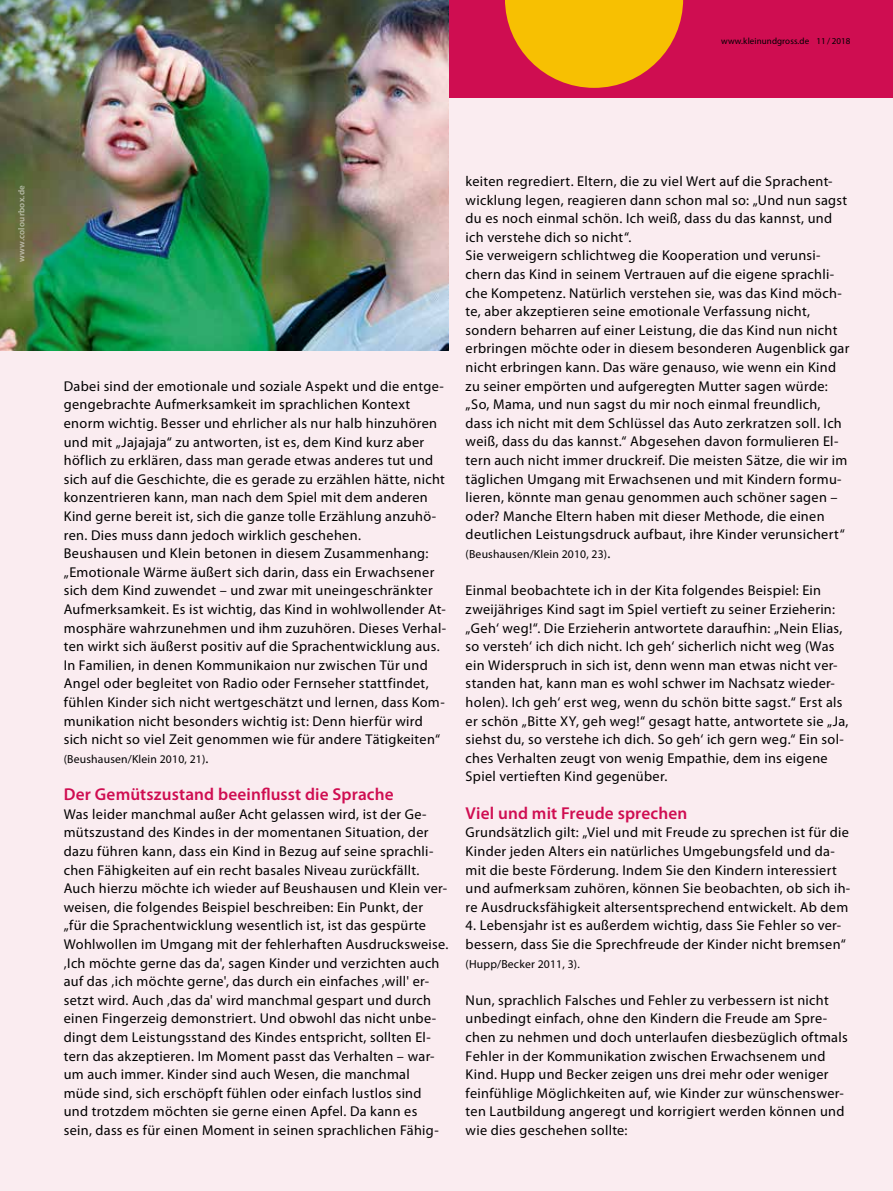
<style>
.page{position:relative;width:893px;height:1191px;background:#faecf0}
.page>*{position:absolute;margin:0;border:0;box-sizing:border-box;transform-origin:0 0}
.t1{font:600 17.25px "Myriad Pro";letter-spacing:.005em;color:#cf0d51}
.t2{font:14.25px/18.6px "Myriad Pro";letter-spacing:.025em;color:#000}
.t3{font:11.7px "Myriad Pro";letter-spacing:.015em;color:#000}
.t4{font:9px "Myriad Pro";letter-spacing:.01em;color:#000}
.t5{font:600 9px "Myriad Pro";letter-spacing:.02em;color:#fff}
.s1{font-size:14.25px}
</style>
<div class="page">
<div style="left:0;top:0;width:893px;height:98px;background:#cf0d51"></div>
<img style="left:0;top:0;width:449px;height:351px">
<svg style="left:505px;top:0;width:178px;height:88px"></svg>
<p class="t4" style="left:721px;top:36px;width:131px">www.kleinundgross.de 11 / 2018</p>
<p class="t5" style="left:17px;top:262px;width:78px;rotate:-90deg">www.colourbox.de</p>
<p class="t2" style="left:64px;top:377px;width:384px">Dabei sind der emotionale und soziale Aspekt und die entge&shy;gengebrachte Aufmerksamkeit im sprachlichen Kontext enorm wichtig. Besser und ehrlicher als nur halb hinzuhören und mit „Jajajaja“ zu antworten, ist es, dem Kind kurz aber höflich zu erklären, dass man gerade etwas anderes tut und sich auf die Geschichte, die es gerade zu erzählen hätte, nicht konzentrieren kann, man nach dem Spiel mit dem anderen Kind gerne bereit ist, sich die ganze tolle Erzählung anzuhö&shy;ren. Dies muss dann jedoch wirklich geschehen.<br>Beushausen und Klein betonen in diesem Zusammenhang: „Emotionale Wärme äußert sich darin, dass ein Erwachsener sich dem Kind zuwendet – und zwar mit uneingeschränkter Aufmerksamkeit. Es ist wichtig, das Kind in wohlwollender At&shy;mosphäre wahrzunehmen und ihm zuzuhören. Dieses Verhal&shy;ten wirkt sich äußerst positiv auf die Sprachentwicklung aus.<br>In Familien, in denen Kommunikaion nur zwischen Tür und Angel oder begleitet von Radio oder Fernseher stattfindet, fühlen Kinder sich nicht wertgeschätzt und lernen, dass Kom&shy;munikation nicht besonders wichtig ist: Denn hierfür wird sich nicht so viel Zeit genommen wie für andere Tätigkeiten“</p>
<p class="t3" style="left:64px;top:752px;width:146px">(Beushausen/Klein 2010, 21)<span class="s1">.</span></p>
<p class="t1" style="left:64px;top:784px;width:331px">Der Gemütszustand beeinflusst die Sprache</p>
<p class="t2" style="left:64px;top:805px;width:386px">Was leider manchmal außer Acht gelassen wird, ist der Ge&shy;mütszustand des Kindes in der momentanen Situation, der dazu führen kann, dass ein Kind in Bezug auf seine sprachli&shy;chen Fähigkeiten auf ein recht basales Niveau zurückfällt.<br>Auch hierzu möchte ich wieder auf Beushausen und Klein ver&shy;weisen, die folgendes Beispiel beschreiben: Ein Punkt, der „für die Sprachentwicklung wesentlich ist, ist das gespürte Wohlwollen im Umgang mit der fehlerhaften Ausdrucksweise. ‚Ich möchte gerne das da', sagen Kinder und verzichten auch auf das ‚ich möchte gerne', das durch ein einfaches ‚will' er&shy;setzt wird. Auch ‚das da' wird manchmal gespart und durch einen Fingerzeig demonstriert. Und obwohl das nicht unbe&shy;dingt dem Leistungsstand des Kindes entspricht, sollten El&shy;tern das akzeptieren. Im Moment passt das Verhalten – war&shy;um auch immer. Kinder sind auch Wesen, die manchmal müde sind, sich erschöpft fühlen oder einfach lustlos sind und trotzdem möchten sie gerne einen Apfel. Da kann es sein, dass es für einen Moment in seinen sprachlichen Fähig-</p>
<p class="t2" style="left:466px;top:172px;width:385px">keiten regrediert. Eltern, die zu viel Wert auf die Sprachent&shy;wicklung legen, reagieren dann schon mal so: „Und nun sagst du es noch einmal schön. Ich weiß, dass du das kannst, und ich verstehe dich so nicht“.<br>Sie verweigern schlichtweg die Kooperation und verunsi&shy;chern das Kind in seinem Vertrauen auf die eigene sprachli&shy;che Kompetenz. Natürlich verstehen sie, was das Kind möch&shy;te, aber akzeptieren seine emotionale Verfassung nicht, sondern beharren auf einer Leistung, die das Kind nun nicht erbringen möchte oder in diesem besonderen Augenblick gar nicht erbringen kann. Das wäre genauso, wie wenn ein Kind zu seiner empörten und aufgeregten Mutter sagen würde: „So, Mama, und nun sagst du mir noch einmal freundlich, dass ich nicht mit dem Schlüssel das Auto zerkratzen soll. Ich weiß, dass du das kannst.“ Abgesehen davon formulieren El&shy;tern auch nicht immer druckreif. Die meisten Sätze, die wir im täglichen Umgang mit Erwachsenen und mit Kindern formu&shy;lieren, könnte man genau genommen auch schöner sagen – oder? Manche Eltern haben mit dieser Methode, die einen deutlichen Leistungsdruck aufbaut, ihre Kinder verunsichert“</p>
<p class="t3" style="left:466px;top:548px;width:146px">(Beushausen/Klein 2010, 23)<span class="s1">.</span></p>
<p class="t2" style="left:466px;top:581px;width:384px">Einmal beobachtete ich in der Kita folgendes Beispiel: Ein zweijähriges Kind sagt im Spiel vertieft zu seiner Erzieherin: „Geh‘ weg!“. Die Erzieherin antwortete daraufhin: „Nein Elias, so versteh‘ ich dich nicht. Ich geh‘ sicherlich nicht weg (Was ein Widerspruch in sich ist, denn wenn man etwas nicht ver&shy;standen hat, kann man es wohl schwer im Nachsatz wieder&shy;holen). Ich geh‘ erst weg, wenn du schön bitte sagst.“ Erst als er schön „Bitte XY, geh weg!“ gesagt hatte, antwortete sie „Ja, siehst du, so verstehe ich dich. So geh‘ ich gern weg.“ Ein sol&shy;ches Verhalten zeugt von wenig Empathie, dem ins eigene Spiel vertieften Kind gegenüber.</p>
<p class="t1" style="left:466px;top:803px;width:223px">Viel und mit Freude sprechen</p>
<p class="t2" style="left:466px;top:823px;width:386px">Grundsätzlich gilt: „Viel und mit Freude zu sprechen ist für die Kinder jeden Alters ein natürliches Umgebungsfeld und da&shy;mit die beste Förderung. Indem Sie den Kindern interessiert und aufmerksam zuhören, können Sie beobachten, ob sich ih&shy;re Ausdrucksfähigkeit altersentsprechend entwickelt. Ab dem</p>
<p class="t2" style="left:466px;top:916px;width:382px">4. Lebensjahr ist es außerdem wichtig, dass Sie Fehler so ver&shy;bessern, dass Sie die Sprechfreude der Kinder nicht bremsen“</p>
<p class="t3" style="left:466px;top:957px;width:116px">(Hupp/Becker 2011, 3).</p>
<p class="t2" style="left:466px;top:991px;width:383px">Nun, sprachlich Falsches und Fehler zu verbessern ist nicht unbedingt einfach, ohne den Kindern die Freude am Spre&shy;chen zu nehmen und doch unterlaufen diesbezüglich oftmals Fehler in der Kommunikation zwischen Erwachsenem und Kind. Hupp und Becker zeigen uns drei mehr oder weniger feinfühlige Möglichkeiten auf, wie Kinder zur wünschenswer&shy;ten Lautbildung angeregt und korrigiert werden können und wie dies geschehen sollte:</p>
</div>
